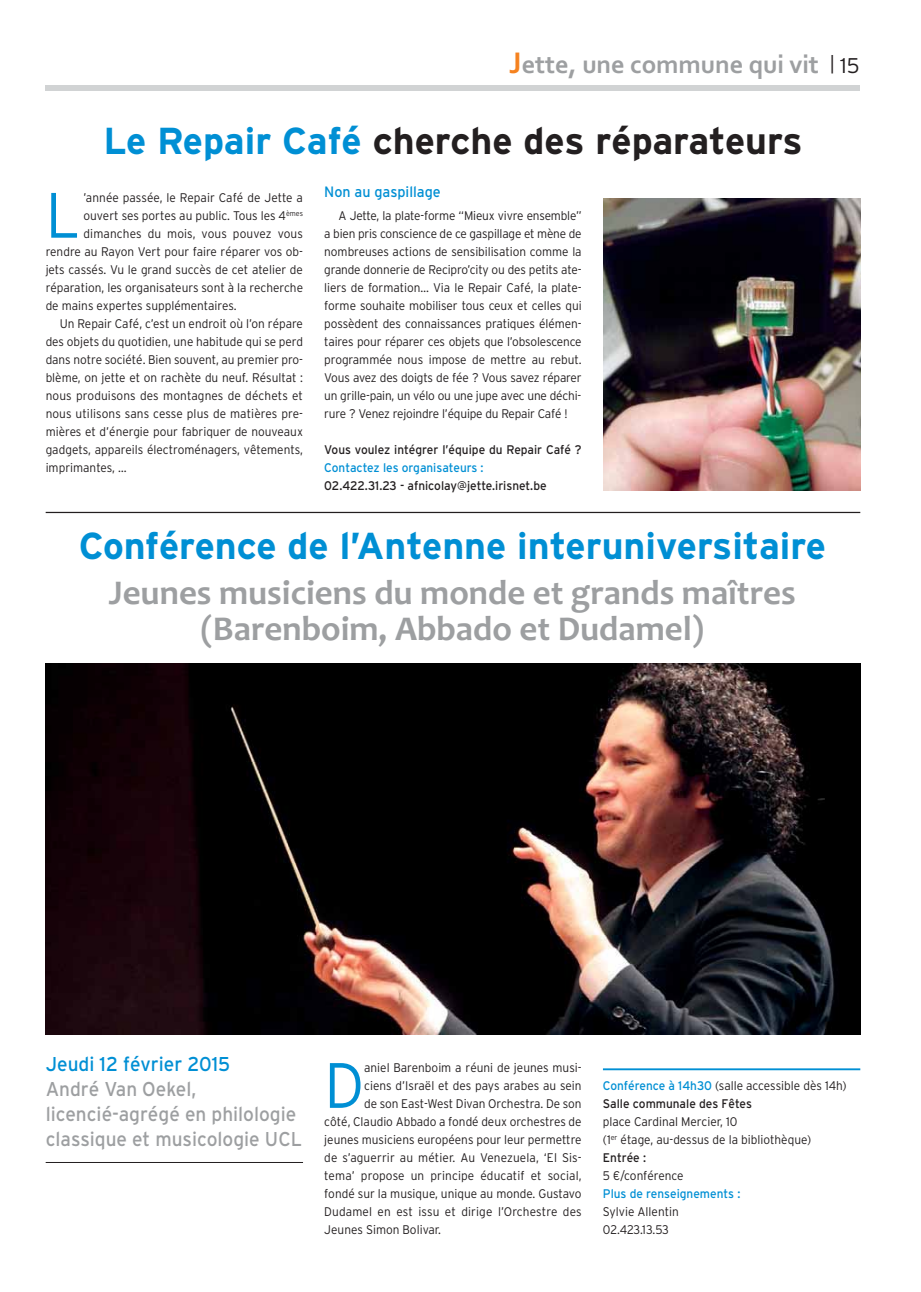
<style>
.page{position:relative;width:921px;height:1292px;background:#fff}
.page>*{position:absolute;margin:0;border:0;box-sizing:border-box;transform-origin:0 0}
.t1{font:300 63.88px "Interstate";color:#008fd4;scale:.95 1}
.t2{font:700 37.5px "Interstate";color:#008fd4}
.t3{font:700 37.5px "Interstate";color:#231f20}
.t4{font:700 35px/36.2px "Candara";color:#9d9fa1;text-align:center}
.t5{font:700 26.25px "Corbel";color:#9d9fa1}
.t6{font:20px/25px "Interstate";color:#9d9fa1;scale:.95 1}
.t7{font:20px "Interstate";color:#008fd4;scale:.95 1}
.t8{font:15px "Interstate";color:#008fd4;scale:.95 1}
.t9{font:300 12.5px/18px "Interstate";color:#231f20;scale:.95 1}
.t10{font:12.5px "Interstate";color:#231f20;scale:.95 1}
.t11{font:12.5px "Interstate";color:#008fd4;scale:.95 1}
.s1{font-size:31.25px;color:#f5821f}
.s2{font-family:"Interstate";font-weight:300;font-size:18.75px;color:#231f20}
.s3{font-family:"Interstate";font-weight:300;font-size:21.25px;color:#231f20}
.s4{color:#008fd4}
.s5{font-weight:400;color:#008fd4}
.s6{font-weight:400}
</style>
<div class="page">
<div style="left:46px;top:85px;width:814px;height:5px;background:#d1d3d4"></div>
<img style="left:603px;top:198px;width:258px;height:293px">
<hr style="left:46px;top:512px;width:814px;height:1px;background:#231f20">
<hr style="left:46px;top:1162px;width:257px;height:1px;background:#231f20">
<hr style="left:603px;top:1068px;width:257px;height:2px;background:#008fd4">
<img style="left:46px;top:663px;width:814px;height:371px">
<h3 class="t5" style="left:509px;top:49px;width:352px"><span class="s1">J</span>ette, une commune qui vit <span class="s2">|</span> <span class="s3">15</span></h3>
<h2 class="t3" style="left:103px;top:126px;width:700px"><span class="s4">Le Repair Café</span> cherche des réparateurs</h2>
<p class="t8" style="left:324px;top:186px;width:124px">Non au gaspillage</p>
<p class="t9" style="left:324px;top:207px;width:272px;text-align:justify;text-indent:14px">A Jette, la plate-forme “Mieux vivre ensemble” a bien pris conscience de ce gaspillage et mène de nombreuses actions de sensibilisation comme la grande donnerie de Recipro’city ou des petits ate&shy;liers de formation… Via le Repair Café, la plate&shy;forme souhaite mobiliser tous ceux et celles qui possèdent des connaissances pratiques élémen&shy;taires pour réparer ces objets que l’obsolescence programmée nous impose de mettre au rebut.<br>Vous avez des doigts de fée ? Vous savez réparer un grille-pain, un vélo ou une jupe avec une déchi&shy;rure ? Venez rejoindre l’équipe du Repair Café !</p>
<p class="t10" style="left:324px;top:444px;width:272px">Vous voulez intégrer l’équipe du Repair Café ?</p>
<p class="t11" style="left:324px;top:462px;width:169px">Contactez les organisateurs :</p>
<p class="t10" style="left:324px;top:480px;width:235px">02.422.31.23 - afnicolay@jette.irisnet.be</p>
<h2 class="t2" style="left:79px;top:531px;width:749px">Conférence de l’Antenne interuniversitaire</h2>
<h3 class="t4" style="left:109px;top:578px;width:688px">Jeunes musiciens du monde et grands maîtres (Barenboim, Abbado et Dudamel)</h3>
<h1 class="t1" style="left:46px;top:191px;width:38px">L</h1>
<p class="t9" style="left:83px;top:189px;width:233px">’année passée, le Repair Café de Jette a</p>
<p class="t9" style="left:83px;top:207px;width:233px">ouvert ses portes au public. Tous les 4<sup>èmes</sup></p>
<p class="t9" style="left:83px;top:225px;width:233px">dimanches du mois, vous pouvez vous</p>
<p class="t9" style="left:46px;top:243px;width:272px">rendre au Rayon Vert pour faire réparer vos ob-</p>
<p class="t9" style="left:46px;top:261px;width:272px">jets cassés. Vu le grand succès de cet atelier de</p>
<p class="t9" style="left:46px;top:279px;width:272px">réparation, les organisateurs sont à la recherche</p>
<p class="t9" style="left:46px;top:297px;width:203px">de mains expertes supplémentaires.</p>
<p class="t9" style="left:60px;top:315px;width:257px">Un Repair Café, c’est un endroit où l’on répare</p>
<p class="t9" style="left:46px;top:333px;width:272px">des objets du quotidien, une habitude qui se perd</p>
<p class="t9" style="left:46px;top:351px;width:272px">dans notre société. Bien souvent, au premier pro-</p>
<p class="t9" style="left:46px;top:369px;width:272px">blème, on jette et on rachète du neuf. Résultat :</p>
<p class="t9" style="left:46px;top:387px;width:272px">nous produisons des montagnes de déchets et</p>
<p class="t9" style="left:46px;top:405px;width:272px">nous utilisons sans cesse plus de matières pre-</p>
<p class="t9" style="left:46px;top:423px;width:272px">mières et d’énergie pour fabriquer de nouveaux</p>
<p class="t9" style="left:46px;top:441px;width:272px">gadgets, appareils électroménagers, vêtements,</p>
<p class="t9" style="left:46px;top:459px;width:87px">imprimantes, …</p>
<h3 class="t7" style="left:46px;top:1056px;width:196px">Jeudi 12 février 2015</h3>
<h3 class="t6" style="left:46px;top:1078px;width:271px">André Van Oekel, licencié-agrégé en philologie classique et musicologie UCL</h3>
<h1 class="t1" style="left:324px;top:1061px;width:44px">D</h1>
<p class="t9" style="left:364px;top:1059px;width:230px">aniel Barenboim a réuni de jeunes musi-</p>
<p class="t9" style="left:364px;top:1077px;width:230px">ciens d’Israël et des pays arabes au sein</p>
<p class="t9" style="left:364px;top:1095px;width:230px">de son East-West Divan Orchestra. De son</p>
<p class="t9" style="left:324px;top:1113px;width:272px">côté, Claudio Abbado a fondé deux orchestres de</p>
<p class="t9" style="left:324px;top:1131px;width:272px">jeunes musiciens européens pour leur permettre</p>
<p class="t9" style="left:324px;top:1149px;width:272px">de s’aguerrir au métier. Au Venezuela, ‘El Sis-</p>
<p class="t9" style="left:324px;top:1167px;width:272px">tema’ propose un principe éducatif et social,</p>
<p class="t9" style="left:324px;top:1185px;width:272px">fondé sur la musique, unique au monde. Gustavo</p>
<p class="t9" style="left:324px;top:1203px;width:272px">Dudamel en est issu et dirige l’Orchestre des</p>
<p class="t9" style="left:324px;top:1221px;width:124px">Jeunes Simon Bolivar.</p>
<p class="t9" style="left:603px;top:1077px;width:258px"><span class="s5">Conférence à 14h30</span> (salle accessible dès 14h)<br><span class="s6">Salle communale des Fêtes</span></p>
<p class="t9" style="left:603px;top:1113px;width:221px">place Cardinal Mercier, 10<br>(1<sup>er</sup> étage, au-dessus de la bibliothèque)<br><span class="s6">Entrée :</span></p>
<p class="t9" style="left:603px;top:1167px;width:86px">5 ¤/conférence</p>
<p class="t11" style="left:603px;top:1188px;width:146px">Plus de renseignements :</p>
<p class="t9" style="left:603px;top:1203px;width:81px">Sylvie Allentin<br>02.423.13.53</p>
</div>
